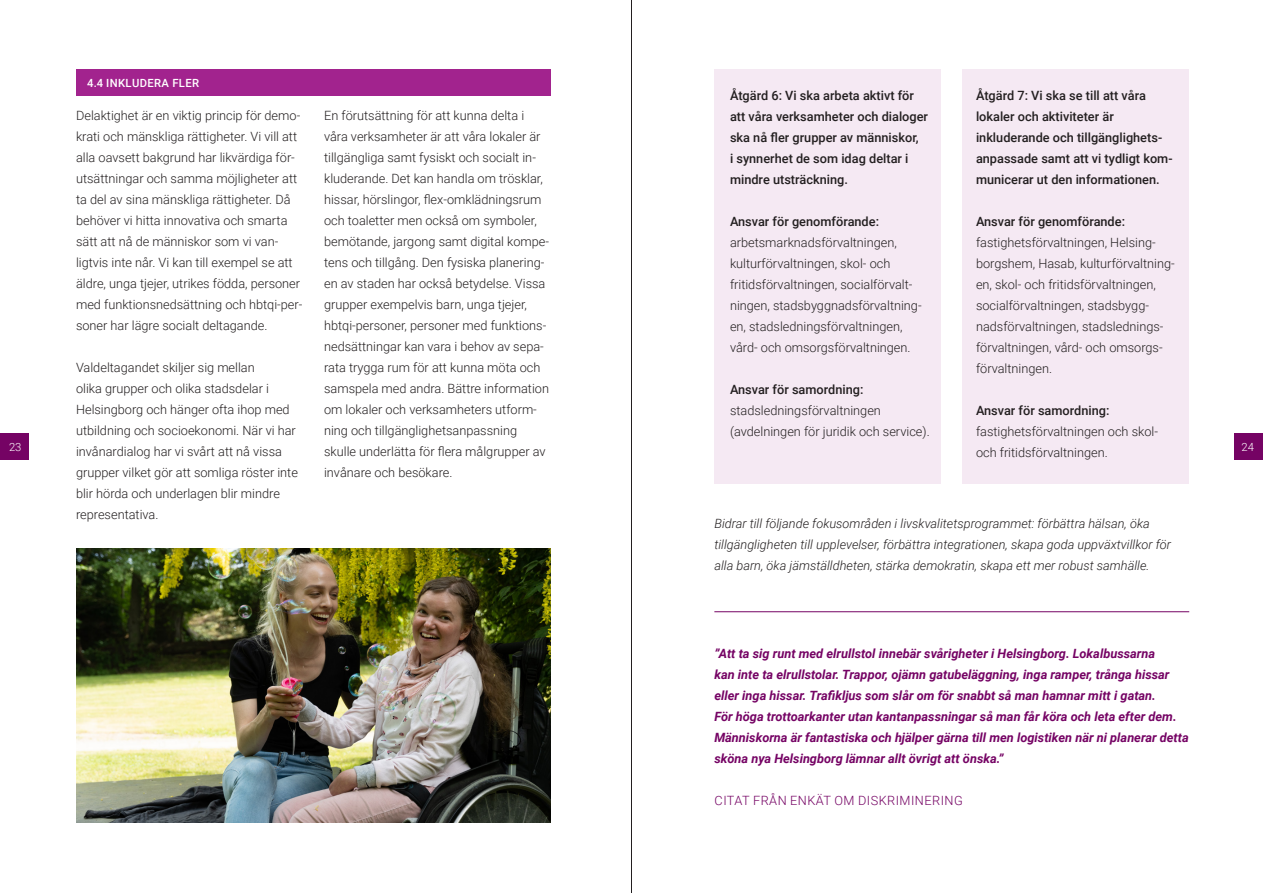
<style>
.page{position:relative;width:1263px;height:893px;background:#fff}
.page>*{position:absolute;margin:0;border:0;box-sizing:border-box;transform-origin:0 0}
.t1{font:300 12.75px/21px "Roboto";color:#231f20}
.t2{font:italic 700 12.75px/21px "Roboto";color:#750364}
.t3{font:500 12.75px/21px "Roboto";color:#231f20}
.t4{font:italic 300 12.75px/21px "Roboto";color:#231f20}
.t5{font:300 12.75px "Roboto";letter-spacing:.035em;color:#750364}
.t6{font:500 11.25px "Roboto";letter-spacing:.035em;color:#fff}
.t7{font:300 11.25px "Roboto";color:#fff}
</style>
<div class="page">
<img style="left:76px;top:549px;width:475px;height:274px">
<div style="left:962px;top:70px;width:227px;height:414px;background:#f5e9f3"></div>
<div style="left:76px;top:70px;width:475px;height:26px;background:#a2238e"></div>
<div style="left:714px;top:70px;width:227px;height:414px;background:#f5e9f3"></div>
<div style="left:1234px;top:433px;width:29px;height:27px;background:#750364"></div>
<div style="left:0;top:433px;width:28px;height:27px;background:#750364"></div>
<hr style="left:631px;top:0;width:1px;height:893px;background:#231f20">
<hr style="left:714px;top:611px;width:475px;height:1px;background:#750364">
<p class="t6" style="left:87px;top:75px;width:113px">4.4 INKLUDERA FLER</p>
<p class="t3" style="left:730px;top:84px;width:200px">Åtgärd 6: Vi ska arbeta aktivt för att våra verksamheter och dialoger ska nå fler grupper av människor,<br>i synnerhet de som idag deltar i mindre utsträckning.</p>
<p class="t3" style="left:730px;top:210px;width:151px">Ansvar för genomförande:</p>
<p class="t1" style="left:730px;top:231px;width:193px">arbetsmarknadsförvaltningen, kulturförvaltningen, skol- och fritidsförvaltningen, socialförvalt&shy;ningen, stadsbyggnadsförvaltning&shy;en, stadsledningsförvaltningen, vård- och omsorgsförvaltningen.</p>
<p class="t3" style="left:730px;top:378px;width:135px">Ansvar för samordning:</p>
<p class="t1" style="left:730px;top:399px;width:201px">stadsledningsförvaltningen (avdelningen för juridik och service).</p>
<p class="t3" style="left:976px;top:84px;width:171px">Åtgärd 7: Vi ska se till att våra lokaler och aktiviteter är</p>
<p class="t3" style="left:976px;top:126px;width:198px">inkluderande och tillgänglighets&shy;anpassade samt att vi tydligt kom&shy;municerar ut den informationen.</p>
<p class="t3" style="left:976px;top:210px;width:151px">Ansvar för genomförande:</p>
<p class="t1" style="left:976px;top:231px;width:200px">fastighetsförvaltningen, Helsing&shy;borgshem, Hasab, kulturförvaltning&shy;en, skol- och fritidsförvaltningen, socialförvaltningen, stadsbygg&shy;nadsförvaltningen, stadslednings-- förvaltningen, vård- och omsorgs&shy;förvaltningen.</p>
<p class="t3" style="left:976px;top:399px;width:135px">Ansvar för samordning:</p>
<p class="t1" style="left:976px;top:420px;width:184px">fastighetsförvaltningen och skol&shy;och fritidsförvaltningen.</p>
<p class="t1" style="left:76px;top:105px;width:228px">Delaktighet är en viktig princip för demo&shy;krati och mänskliga rättigheter. Vi vill att alla oavsett bakgrund har likvärdiga för&shy;utsättningar och samma möjligheter att ta del av sina mänskliga rättigheter. Då behöver vi hitta innovativa och smarta sätt att nå de människor som vi van&shy;ligtvis inte når. Vi kan till exempel se att äldre, unga tjejer, utrikes födda, personer med funktionsnedsättning och hbtqi-per&shy;soner har lägre socialt deltagande.</p>
<p class="t1" style="left:76px;top:357px;width:223px">Valdeltagandet skiljer sig mellan<br>olika grupper och olika stadsdelar i Helsingborg och hänger ofta ihop med utbildning och socioekonomi. När vi har invånardialog har vi svårt att nå vissa grupper vilket gör att somliga röster inte blir hörda och underlagen blir mindre representativa.</p>
<p class="t1" style="left:324px;top:105px;width:227px">En förutsättning för att kunna delta i våra verksamheter är att våra lokaler är tillgängliga samt fysiskt och socialt in&shy;kluderande. Det kan handla om trösklar, hissar, hörslingor, flex-omklädningsrum och toaletter men också om symboler, bemötande, jargong samt digital kompe&shy;tens och tillgång. Den fysiska planering&shy;en av staden har också betydelse. Vissa grupper exempelvis barn, unga tjejer, hbtqi-personer, personer med funktions&shy;nedsättningar kan vara i behov av sepa&shy;rata trygga rum för att kunna möta och samspela med andra. Bättre information om lokaler och verksamheters utform&shy;ning och tillgänglighetsanpassning skulle underlätta för flera målgrupper av invånare och besökare.</p>
<p class="t7" style="left:9px;top:439px;width:14px">23</p>
<p class="t7" style="left:1241px;top:439px;width:14px">24</p>
<p class="t4" style="left:714px;top:513px;width:458px">Bidrar till följande fokusområden i livskvalitetsprogrammet: förbättra hälsan, öka tillgängligheten till upplevelser, förbättra integrationen, skapa goda uppväxtvillkor för alla barn, öka jämställdheten, stärka demokratin, skapa ett mer robust samhälle.</p>
<p class="t2" style="left:714px;top:643px;width:476px">”Att ta sig runt med elrullstol innebär svårigheter i Helsingborg. Lokalbussarna<br>kan inte ta elrullstolar. Trappor, ojämn gatubeläggning, inga ramper, trånga hissar eller inga hissar. Trafikljus som slår om för snabbt så man hamnar mitt i gatan.<br>För höga trottoarkanter utan kantanpassningar så man får köra och leta efter dem.<br>Människorna är fantastiska och hjälper gärna till men logistiken när ni planerar detta sköna nya Helsingborg lämnar allt övrigt att önska.”</p>
<p class="t5" style="left:715px;top:792px;width:250px">CITAT FRÅN ENKÄT OM DISKRIMINERING</p>
</div>
